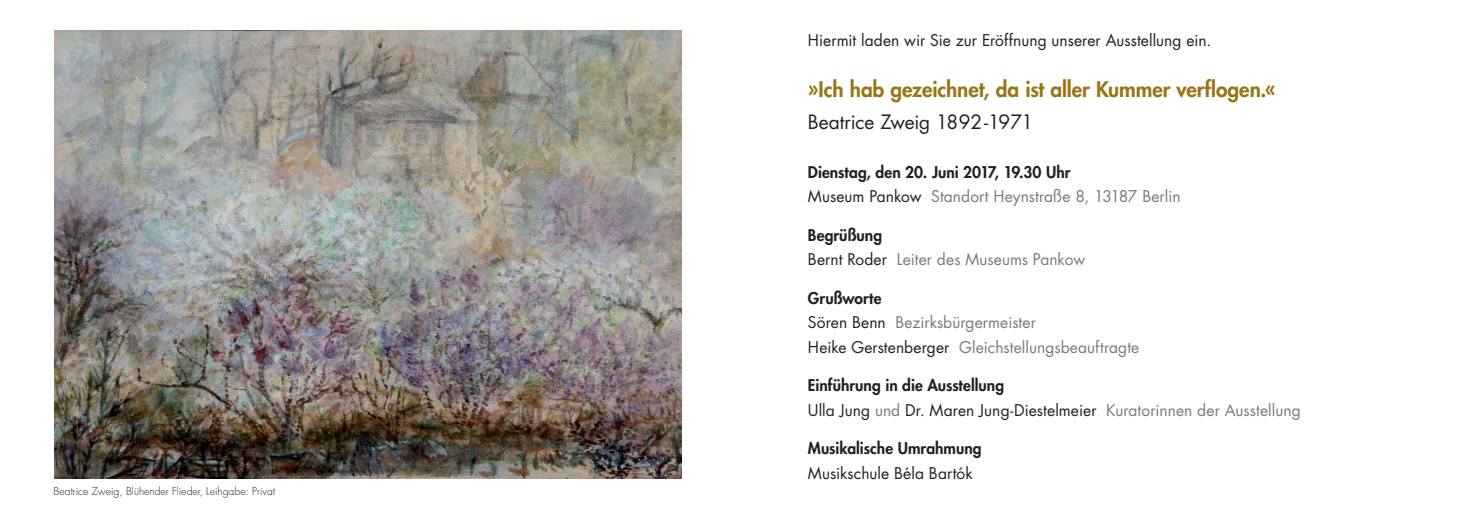
<style>
.page{position:relative;width:1472px;height:520px;background:#fff}
.page>*{position:absolute;margin:0;border:0;box-sizing:border-box;transform-origin:0 0}
.t1{font:800 21px "Futura";letter-spacing:-.005em;color:#997515}
.t2{font:19.25px "Futura";letter-spacing:-.01em;color:#231f20}
.t3{font:15.75px/24.5px "Futura";letter-spacing:.005em;color:#231f20}
.t4{font:15.75px/24.5px "Futura";letter-spacing:.005em;color:#7b7a79}
.t5{font:800 15.75px/24.5px "Futura";color:#231f20}
.t6{font:300 10.5px "Futura";color:#231f20}
.s1{font-weight:400}
.s2{font-weight:400;color:#7b7a79}
.s3{font-weight:800;color:#231f20}
.s4{color:#231f20}
.s5{font-weight:800}
.s6{color:#7b7a79}
</style>
<div class="page">
<img style="left:55px;top:30px;width:626px;height:448px">
<p class="t6" style="left:53px;top:484px;width:223px">Beatrice Zweig, Blühender Flieder, Leihgabe: Privat</p>
<p class="t3" style="left:807px;top:28px;width:405px">Hiermit laden wir Sie zur Eröffnung unserer Ausstellung ein.</p>
<h1 class="t1" style="left:807px;top:75px;width:469px">»Ich hab gezeichnet, da ist aller Kummer verflogen.«</h1>
<p class="t2" style="left:807px;top:108px;width:227px">Beatrice Zweig 1892-1971</p>
<p class="t5" style="left:808px;top:159px;width:374px">Dienstag, den 20. Juni 2017, 19.30 Uhr<br><span class="s1">Museum Pankow</span> <span class="s2">Standort Heynstraße 8, 13187 Berlin</span></p>
<p class="t4" style="left:808px;top:222px;width:279px"><span class="s3">Begrüßung<br></span><span class="s4">Bernt Roder</span> Leiter des Museums Pankow</p>
<p class="t4" style="left:808px;top:285px;width:333px"><span class="s3">Grußworte<br></span><span class="s4">Sören Benn</span> Bezirksbürgermeister<br><span class="s4">Heike Gerstenberger</span> Gleichstellungsbeauftragte</p>
<p class="t3" style="left:808px;top:373px;width:494px"><span class="s5">Einführung in die Ausstellung<br></span>Ulla Jung <span class="s6">und</span> Dr. Maren Jung-Diestelmeier <span class="s6">Kuratorinnen der Ausstellung</span></p>
<p class="t5" style="left:808px;top:436px;width:175px">Musikalische Umrahmung</p>
<p class="t3" style="left:808px;top:460px;width:166px">Musikschule Béla Bartók</p>
</div>
